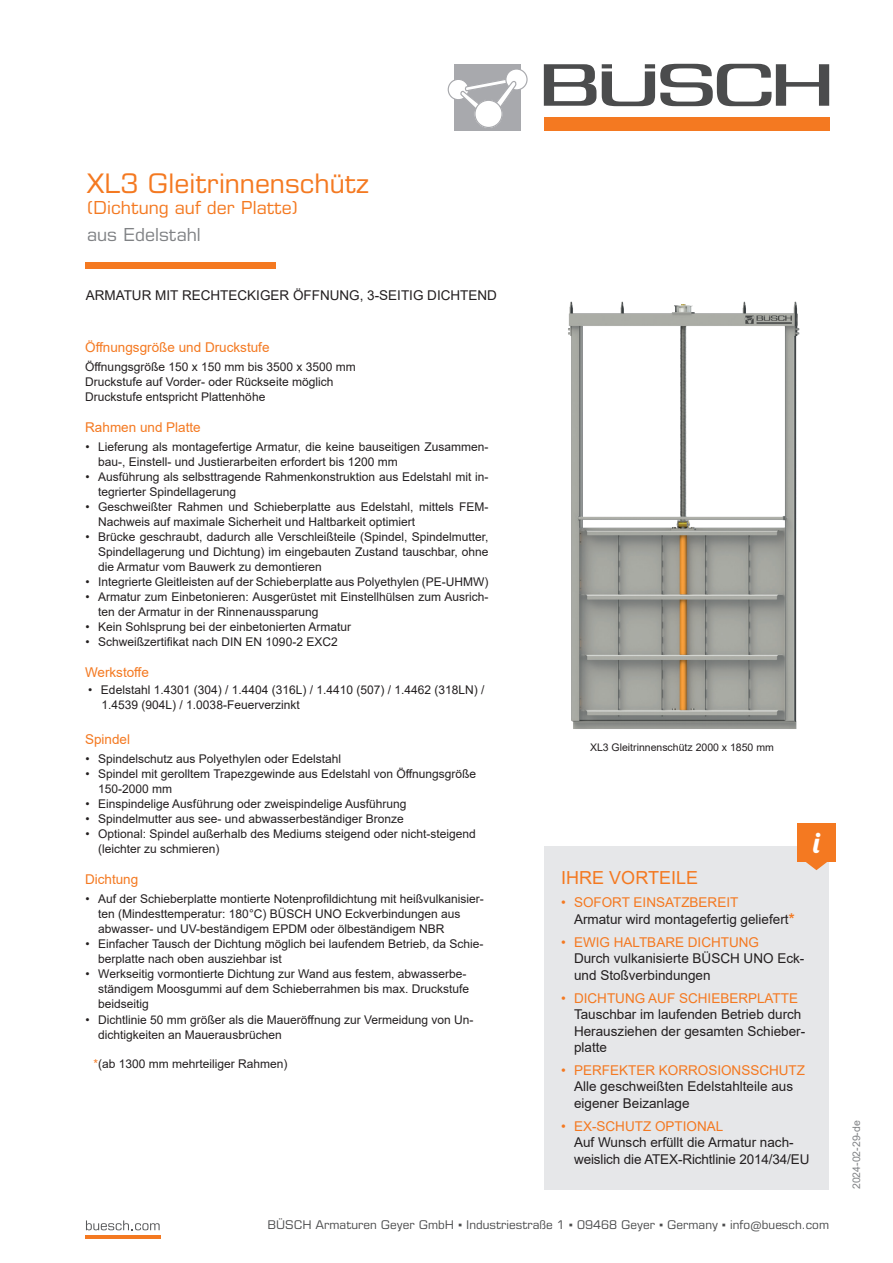
<style>
.page{position:relative;width:893px;height:1263px;background:#fff}
.page>*{position:absolute;margin:0;border:0;box-sizing:border-box;transform-origin:0 0}
.t1{font:28.5px "Lobster";color:#fff}
.t2{font:27px "Eurostile LT Pro";color:#f47921}
.t3{font:18px "Eurostile LT Pro";color:#f47921}
.t4{font:18px "Arial";color:#f47921}
.t5{font:18px "Eurostile LT Pro";color:#808285}
.t6{font:13.5px/16.5px "Arial";color:#231f20}
.t7{font:13.5px "Arial";color:#f47921}
.t8{font:12px/15px "Arial";color:#231f20}
.t9{font:12px "Eurostile LT Pro";color:#4b4c4d}
.t10{font:10.5px "Arial";color:#231f20}
.t11{font:10.5px "Arial";color:#808285}
.s1{color:#f47921}
.s2{font-weight:700;font-size:15px;color:#f47921}
.s3{font-family:"Arial"}
</style>
<div class="page">
<div style="left:85px;top:262px;width:191px;height:7px;background:#f47921"></div>
<svg style="left:544px;top:64px;width:52px;height:42px"></svg>
<svg style="left:602px;top:64px;width:227px;height:42px"></svg>
<div style="left:544px;top:118px;width:285px;height:13px;background:#f47921"></div>
<div style="left:454px;top:64px;width:66px;height:67px;background:#a8a9ad"></div>
<div style="left:448px;top:79px;width:21px;height:21px;background:#fff;border-radius:50%"></div>
<div style="left:448px;top:79px;width:21px;height:21px;border:1px solid #a8a9ad;border-radius:50%"></div>
<div style="left:473px;top:99px;width:31px;height:30px;background:#a8a9ad;border:1px solid #a8a9ad;border-radius:50%"></div>
<div style="left:506px;top:69px;width:21px;height:21px;background:#fff;border-radius:50%"></div>
<div style="left:505px;top:68px;width:23px;height:22px;border:1px solid #a8a9ad;border-radius:50%"></div>
<svg style="left:458px;top:76px;width:59px;height:38px"></svg>
<div style="left:474px;top:100px;width:29px;height:28px;background:#fff;border:1px solid #a8a9ad;border-radius:50%"></div>
<svg style="left:86px;top:1220px;width:74px;height:10px"></svg>
<hr style="left:85px;top:1236px;width:75px;height:3px;background:#f47921">
<div style="left:544px;top:846px;width:285px;height:343px;background:#e6e7e9"></div>
<svg style="left:804px;top:861px;width:24px;height:9px"></svg>
<div style="left:797px;top:823px;width:39px;height:38px;background:#f47921"></div>
<img style="left:568px;top:301px;width:232px;height:428px">
<h2 class="t2" style="left:87px;top:167px;width:283px">XL3 Gleitrinnenschütz</h2>
<h3 class="t3" style="left:87px;top:197px;width:212px">(Dichtung auf der Platte)</h3>
<h3 class="t5" style="left:87px;top:224px;width:115px">aus Edelstahl</h3>
<p class="t6" style="left:86px;top:287px;width:413px">ARMATUR MIT RECHTECKIGER ÖFFNUNG, 3-SEITIG DICHTEND</p>
<p class="t7" style="left:85px;top:338px;width:186px">Öffnungsgröße und Druckstufe</p>
<p class="t8" style="left:85px;top:360px;width:272px">Öffnungsgröße 150 x 150 mm bis 3500 x 3500 mm<br>Druckstufe auf Vorder- oder Rückseite möglich<br>Druckstufe entspricht Plattenhöhe</p>
<p class="t8" style="left:98px;top:439px;width:392px;text-indent:-13px">• Lieferung als montagefertige Armatur, die keine bauseitigen Zusammen&shy;bau-, Einstell- und Justierarbeiten erfordert bis 1200 mm</p>
<p class="t8" style="left:98px;top:469px;width:392px;text-indent:-13px">• Ausführung als selbsttragende Rahmenkonstruktion aus Edelstahl mit in&shy;tegrierter Spindellagerung</p>
<p class="t8" style="left:98px;top:499px;width:392px;text-indent:-13px">• Geschweißter Rahmen und Schieberplatte aus Edelstahl, mittels FEM-<br>Nachweis auf maximale Sicherheit und Haltbarkeit optimiert</p>
<p class="t8" style="left:98px;top:529px;width:392px;text-align:justify;text-indent:-13px">• Brücke geschraubt, dadurch alle Verschleißteile (Spindel, Spindelmutter, Spindellagerung und Dichtung) im eingebauten Zustand tauschbar, ohne die Armatur vom Bauwerk zu demontieren</p>
<p class="t8" style="left:85px;top:574px;width:404px">• Integrierte Gleitleisten auf der Schieberplatte aus Polyethylen (PE-UHMW)</p>
<p class="t8" style="left:98px;top:589px;width:392px;text-indent:-13px">• Armatur zum Einbetonieren: Ausgerüstet mit Einstellhülsen zum Ausrich&shy;ten der Armatur in der Rinnenaussparung</p>
<p class="t8" style="left:85px;top:619px;width:267px">• Kein Sohlsprung bei der einbetonierten Armatur</p>
<p class="t8" style="left:85px;top:634px;width:254px">• Schweißzertifikat nach DIN EN 1090-2 EXC2</p>
<p class="t8" style="left:102px;top:683px;width:384px;text-indent:-13px">• Edelstahl 1.4301 (304) / 1.4404 (316L) / 1.4410 (507) / 1.4462 (318LN) /<br>1.4539 (904L) / 1.0038-Feuerverzinkt</p>
<p class="t7" style="left:85px;top:418px;width:117px">Rahmen und Platte</p>
<p class="t7" style="left:85px;top:663px;width:65px">Werkstoffe</p>
<p class="t7" style="left:85px;top:729px;width:47px">Spindel</p>
<p class="t10" style="left:590px;top:740px;width:185px">XL3 Gleitrinnenschütz 2000 x 1850 mm</p>
<p class="t8" style="left:85px;top:751px;width:257px">• Spindelschutz aus Polyethylen oder Edelstahl</p>
<p class="t8" style="left:98px;top:766px;width:379px;text-indent:-13px">• Spindel mit gerolltem Trapezgewinde aus Edelstahl von Öffnungsgröße<br>150-2000 mm</p>
<p class="t8" style="left:85px;top:796px;width:322px">• Einspindelige Ausführung oder zweispindelige Ausführung</p>
<p class="t8" style="left:85px;top:811px;width:320px">• Spindelmutter aus see- und abwasserbeständiger Bronze</p>
<p class="t8" style="left:98px;top:826px;width:379px;text-indent:-13px">• Optional: Spindel außerhalb des Mediums steigend oder nicht-steigend (leichter zu schmieren)</p>
<p class="t8" style="left:98px;top:892px;width:387px;text-indent:-13px">• Auf der Schieberplatte montierte Notenprofildichtung mit heißvulkanisier&shy;ten (Mindesttemperatur: 180°C) BÜSCH UNO Eckverbindungen aus abwasser- und UV-beständigem EPDM oder ölbeständigem NBR</p>
<p class="t8" style="left:98px;top:937px;width:387px;text-indent:-13px">• Einfacher Tausch der Dichtung möglich bei laufendem Betrieb, da Schie&shy;berplatte nach oben ausziehbar ist</p>
<p class="t8" style="left:98px;top:967px;width:372px;text-indent:-13px">• Werkseitig vormontierte Dichtung zur Wand aus festem, abwasserbe&shy;ständigem Moosgummi auf dem Schieberrahmen bis max. Druckstufe beidseitig</p>
<p class="t8" style="left:98px;top:1012px;width:377px;text-indent:-13px">• Dichtlinie 50 mm größer als die Maueröffnung zur Vermeidung von Un&shy;dichtigkeiten an Mauerausbrüchen</p>
<h1 class="t1" style="left:813px;top:825px;width:7px">i</h1>
<p class="t7" style="left:85px;top:870px;width:55px">Dichtung</p>
<h3 class="t4" style="left:561px;top:866px;width:138px">IHRE VORTEILE</h3>
<p class="t6" style="left:574px;top:894px;width:222px;text-indent:-13px"><span class="s1">• SOFORT EINSATZBEREIT<br></span>Armatur wird montagefertig geliefert<span class="s2">*</span></p>
<p class="t7" style="left:561px;top:932px;width:199px">• EWIG HALTBARE DICHTUNG</p>
<p class="t6" style="left:574px;top:950px;width:232px">Durch vulkanisierte BÜSCH UNO Eck&shy;und Stoßverbindungen</p>
<p class="t7" style="left:561px;top:988px;width:238px">• DICHTUNG AUF SCHIEBERPLATTE</p>
<p class="t6" style="left:574px;top:1006px;width:233px">Tauschbar im laufenden Betrieb durch<br>Herausziehen der gesamten Schieber&shy;platte</p>
<p class="t7" style="left:561px;top:1061px;width:245px">• PERFEKTER KORROSIONSSCHUTZ</p>
<p class="t6" style="left:574px;top:1078px;width:221px">Alle geschweißten Edelstahlteile aus eigener Beizanlage</p>
<p class="t7" style="left:561px;top:1117px;width:164px">• EX-SCHUTZ OPTIONAL</p>
<p class="t6" style="left:574px;top:1134px;width:237px">Auf Wunsch erfüllt die Armatur nach&shy;weislich die ATEX-Richtlinie 2014/34/EU</p>
<p class="t8" style="left:94px;top:1056px;width:196px"><span class="s1">*</span>(ab 1300 mm mehrteiliger Rahmen)</p>
<p class="t9" style="left:267px;top:1218px;width:563px">BÜSCH Armaturen Geyer GmbH <span class="s3">▪</span> Industriestraße 1 <span class="s3">▪</span> 09468 Geyer <span class="s3">▪</span> Germany <span class="s3">▪</span> info@buesch.com</p>
<p class="t11" style="left:849px;top:1189px;width:70px;rotate:-90deg">2024-02-29-de</p>
</div>
